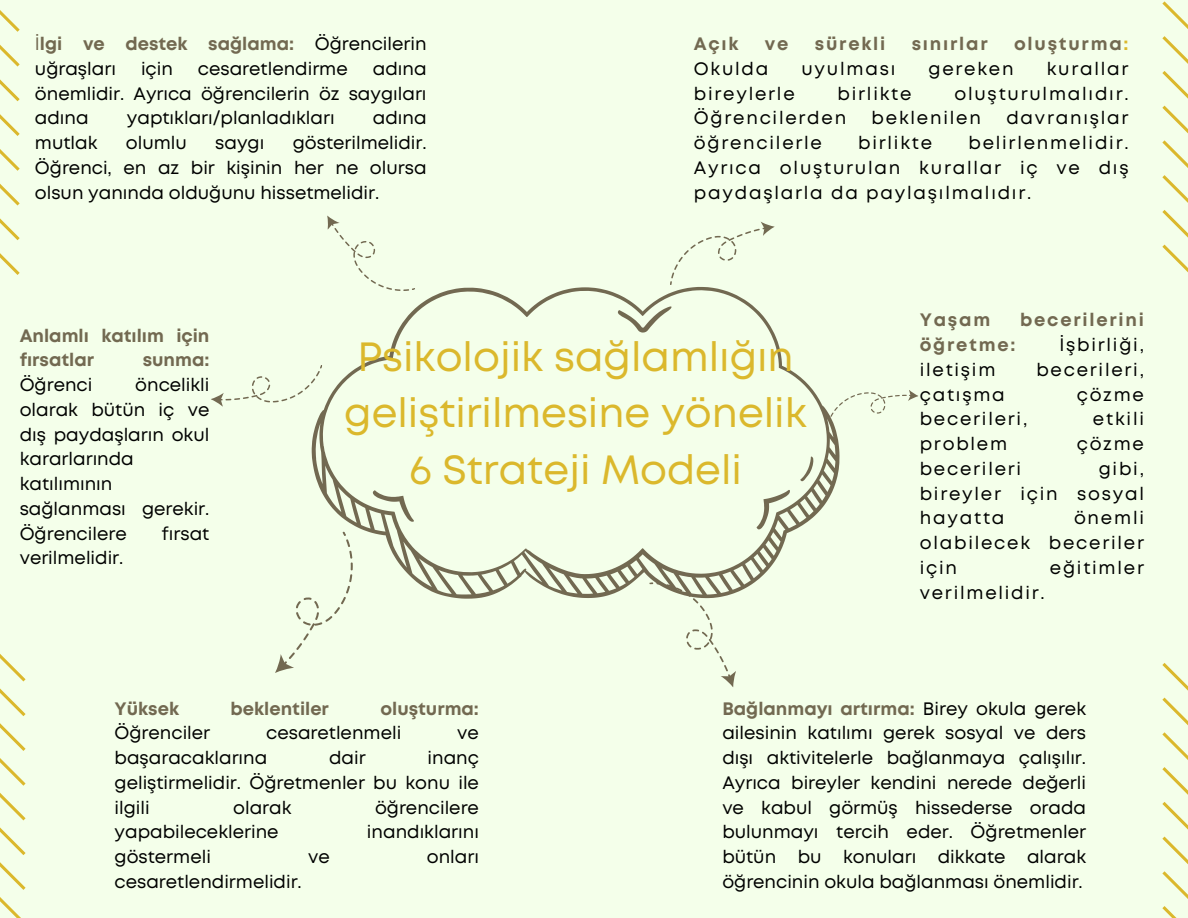
<style>
.page{position:relative;width:1188px;height:918px;background:#f4ffea}
.page>*{position:absolute;margin:0;border:0;box-sizing:border-box;transform-origin:0 0}
.t1{font:40.8px/56.2px "Mont";color:#dbb82c;text-align:center}
.t2{font:18px/24.8px "Mont";color:#000;text-align:justify}
.t3{font:18px/24.8px "Mont";letter-spacing:.1em;color:#000}
.t4{font:700 18px/24.8px "Mont";color:#726951}
.t5{font:700 18px "Mont";letter-spacing:.1em;color:#726951}
.s1{font-weight:700;color:#726951}
.s2{font-weight:400}
.s3{color:#dbb82c}
</style>
<div class="page">
<svg style="left:312px;top:287px;width:527px;height:312px"></svg>
<svg style="left:618px;top:306px;width:54px;height:27px"></svg>
<svg style="left:373px;top:490px;width:41px;height:32px"></svg>
<svg style="left:757px;top:490px;width:33px;height:40px"></svg>
<svg style="left:800px;top:456px;width:13px;height:25px"></svg>
<svg style="left:670px;top:222px;width:105px;height:63px"></svg>
<svg style="left:828px;top:379px;width:90px;height:54px"></svg>
<svg style="left:649px;top:573px;width:90px;height:114px"></svg>
<svg style="left:275px;top:531px;width:110px;height:142px"></svg>
<svg style="left:323px;top:215px;width:93px;height:93px"></svg>
<svg style="left:211px;top:353px;width:111px;height:66px"></svg>
<svg style="left:1162px;top:663px;width:26px;height:255px"></svg>
<svg style="left:1162px;top:1px;width:26px;height:272px"></svg>
<svg style="left:0;top:10px;width:20px;height:265px"></svg>
<svg style="left:0;top:654px;width:26px;height:264px"></svg>
<p class="t2" style="left:35px;top:33px;width:393px;text-indent:48px"><span class="s1">ve destek sağlama:</span> Öğrenci leri n uğraşları</p>
<p class="t4" style="left:35px;top:33px;width:26px"><span class="s2">İ</span>lgi</p>
<p class="t2" style="left:35px;top:58px;width:393px;text-indent:338px">adına önemlidi r. Ayrıca öğrenci leri n öz saygıları adına</p>
<p class="t2" style="left:141px;top:58px;width:33px">için</p>
<p class="t2" style="left:198px;top:58px;width:151px">cesaretlendi rme</p>
<p class="t2" style="left:127px;top:107px;width:209px">yaptıkları/planladıkları</p>
<p class="t2" style="left:373px;top:107px;width:55px">adına</p>
<p class="t2" style="left:35px;top:132px;width:393px;text-indent:258px">gösteri lmelidi r.<br>Öğrenci, en az bi r kişi ni n her ne olursa olsun yanında olduğunu hissetmelidi r.</p>
<p class="t2" style="left:35px;top:132px;width:64px">mutlak</p>
<p class="t2" style="left:126px;top:132px;width:62px">olumlu</p>
<p class="t2" style="left:215px;top:132px;width:51px">saygı</p>
<p class="t4" style="left:694px;top:33px;width:46px">Açık</p>
<p class="t4" style="left:765px;top:33px;width:25px">ve</p>
<p class="t5" style="left:815px;top:37px;width:70px">sürekli</p>
<p class="t5" style="left:912px;top:37px;width:77px">sınırlar</p>
<p class="t5" style="left:1014px;top:37px;width:116px">oluşturma<span class="s3">:</span></p>
<p class="t2" style="left:694px;top:58px;width:76px">Okulda</p>
<p class="t3" style="left:801px;top:58px;width:95px">uyulması</p>
<p class="t3" style="left:928px;top:58px;width:87px">gereken</p>
<p class="t3" style="left:1047px;top:58px;width:83px">kurallar</p>
<p class="t3" style="left:694px;top:82px;width:102px">bi reylerle</p>
<p class="t2" style="left:838px;top:82px;width:75px">bi rli kte</p>
<p class="t3" style="left:954px;top:82px;width:176px">oluşturulmalıdır.</p>
<p class="t3" style="left:694px;top:107px;width:154px">Öğrenci lerden</p>
<p class="t3" style="left:872px;top:107px;width:111px">bekleni len</p>
<p class="t3" style="left:1006px;top:107px;width:124px">davranışlar</p>
<p class="t3" style="left:694px;top:132px;width:130px">öğrenci lerle</p>
<p class="t2" style="left:858px;top:132px;width:75px">bi rli kte</p>
<p class="t2" style="left:694px;top:132px;width:436px;text-indent:275px">beli rlenmelidi r.<br>Ayrıca oluşturulan kurallar iç ve dış paydaşlarla da paylaşılmalıdır.</p>
<p class="t4" style="left:20px;top:324px;width:191px">Anlamlı katılım için fırsatlar</p>
<p class="t4" style="left:143px;top:349px;width:68px">sunma:</p>
<p class="t2" style="left:20px;top:374px;width:71px">Öğrenci</p>
<p class="t2" style="left:20px;top:374px;width:191px;text-align:left;text-indent:116px">önceli kli olarak bütün iç ve dış paydaşların okul kararlarında katılımının sağlanması gereki r.<br>Öğrenci lere</p>
<p class="t2" style="left:162px;top:522px;width:49px">fırsat</p>
<p class="t2" style="left:20px;top:547px;width:105px">veri lmelidi r.</p>
<p class="t1" style="left:344px;top:332px;width:464px">Psikolojik sağlamlığın gelişti ri lmesi ne yöneli k<br>6 Strateji Modeli</p>
<p class="t4" style="left:920px;top:309px;width:72px">Yaşam</p>
<p class="t5" style="left:1020px;top:313px;width:123px">becerilerini</p>
<p class="t5" style="left:920px;top:338px;width:97px">öğretme:</p>
<p class="t3" style="left:1059px;top:334px;width:86px">İşbi rliği,</p>
<p class="t2" style="left:920px;top:359px;width:77px">i letişi m</p>
<p class="t3" style="left:1036px;top:359px;width:109px">beceri leri ,</p>
<p class="t3" style="left:920px;top:383px;width:87px">çatışma</p>
<p class="t2" style="left:1077px;top:383px;width:69px">çözme</p>
<p class="t3" style="left:920px;top:408px;width:109px">beceri leri ,</p>
<p class="t2" style="left:1093px;top:408px;width:50px">etki li</p>
<p class="t3" style="left:920px;top:433px;width:89px">problem</p>
<p class="t2" style="left:1077px;top:433px;width:69px">çözme</p>
<p class="t3" style="left:920px;top:458px;width:100px">beceri leri</p>
<p class="t2" style="left:920px;top:458px;width:226px;text-indent:179px">gibi, bi reyler içi n sosyal hayatta</p>
<p class="t3" style="left:920px;top:507px;width:226px;text-indent:154px">önemli olabi lecek beceri ler için</p>
<p class="t3" style="left:1050px;top:557px;width:96px">eğiti mler</p>
<p class="t3" style="left:920px;top:581px;width:127px">veri lmelidi r.</p>
<p class="t4" style="left:115px;top:697px;width:66px">Yüksek</p>
<p class="t4" style="left:231px;top:697px;width:100px">beklentiler</p>
<p class="t4" style="left:380px;top:697px;width:100px">oluşturma:</p>
<p class="t2" style="left:115px;top:722px;width:97px">Öğrenci ler</p>
<p class="t2" style="left:266px;top:722px;width:134px">cesaretlenmeli</p>
<p class="t2" style="left:457px;top:722px;width:23px">ve</p>
<p class="t2" style="left:115px;top:747px;width:154px">başaracaklarına</p>
<p class="t2" style="left:329px;top:747px;width:38px">dair</p>
<p class="t2" style="left:115px;top:747px;width:366px;text-indent:313px">inanç gelişti rmelidi r. Öğretmenler bu konu i le ilgili</p>
<p class="t2" style="left:233px;top:796px;width:60px">olarak</p>
<p class="t2" style="left:375px;top:796px;width:105px">öğrenci lere</p>
<p class="t2" style="left:115px;top:821px;width:166px">yapabi lecekleri ne</p>
<p class="t2" style="left:367px;top:821px;width:114px">inandıklarını</p>
<p class="t2" style="left:115px;top:846px;width:95px">göstermeli</p>
<p class="t2" style="left:308px;top:846px;width:23px">ve</p>
<p class="t2" style="left:427px;top:846px;width:54px">onları</p>
<p class="t2" style="left:115px;top:871px;width:189px">cesaretlendi rmelidi r.</p>
<p class="t2" style="left:722px;top:697px;width:365px;text-align:left"><span class="s1">Bağlanmayı artırma:</span> Bi rey okula gerek ai lesi ni n katılımı gerek sosyal ve ders dışı aktivitelerle bağlanmaya çalışılır.<br>Ayrıca bi reyler kendi ni nerede değerli ve kabul görmüş hissederse orada bulunmayı terci h eder. Öğretmenler bütün bu konuları di kkate alarak öğrenci ni n okula bağlanması önemlidi r.</p>
</div>
